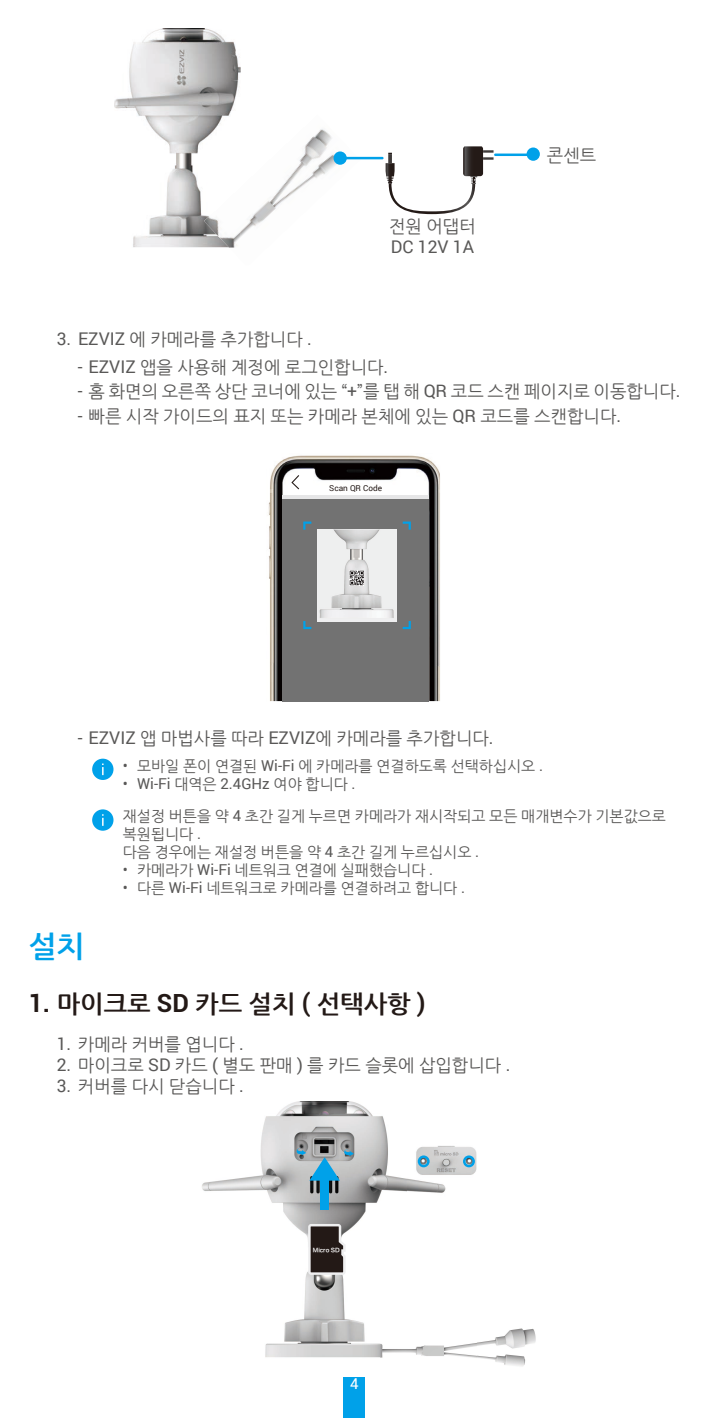
<style>
.page{position:relative;width:709px;height:1418px;background:#fff}
.page>*{position:absolute;margin:0;border:0;box-sizing:border-box;transform-origin:0 0}
.t1{font:700 30px "Nanum Gothic";color:#00a1e9}
.t2{font:700 25px "Nanum Gothic";color:#231916}
.t3{font:17.5px "Nanum Gothic";color:#595857}
.t4{font:17.5px/21px "Roboto";color:#595857}
.t5{font:15px/18px "Nanum Gothic";color:#595857}
.t6{font:15px "Roboto";color:#595857}
.t7{font:15px "Roboto";color:#fff}
.t8{font:8.25px "Roboto";color:#231916}
.t9{font:5.5px "FZLTCHJW GB1 0";color:#fff}
.s1{font-family:"Roboto"}
.s2{font-family:"Nanum Gothic"}
</style>
<div class="page">
<div style="left:344px;top:1376px;width:21px;height:41px;background:#00a1e9"></div>
<img style="left:229px;top:129px;width:131px;height:119px">
<img style="left:115px;top:28px;width:125px;height:219px">
<img style="left:204px;top:187px;width:36px;height:60px">
<div style="left:333px;top:151px;width:14px;height:14px;background:#00a1e9;border-radius:50%"></div>
<hr style="left:343px;top:157px;width:40px;height:2px;background:#00a1e9">
<div style="left:526px;top:147px;width:14px;height:14px;background:#00a1e9;border-radius:50%"></div>
<hr style="left:494px;top:153px;width:35px;height:3px;background:#00a1e9">
<svg style="left:385px;top:146px;width:108px;height:68px"></svg>
<img style="left:268px;top:455px;width:172px;height:246px">
<div style="left:283px;top:499px;width:146px;height:202px;background:#727272"></div>
<hr style="left:283px;top:495px;width:146px;height:4px;background:#e6e6e7">
<svg style="left:291px;top:475px;width:8px;height:14px"></svg>
<div style="left:317px;top:529px;width:80px;height:92px;background:#efeff0"></div>
<svg style="left:303px;top:521px;width:8px;height:8px"></svg>
<svg style="left:403px;top:521px;width:8px;height:8px"></svg>
<svg style="left:303px;top:621px;width:8px;height:8px"></svg>
<svg style="left:403px;top:621px;width:8px;height:8px"></svg>
<img style="left:319px;top:529px;width:75px;height:89px">
<img style="left:349px;top:570px;width:15px;height:15px">
<div style="left:92px;top:758px;width:21px;height:22px;background:#00a1e9;border-radius:50%"></div>
<svg style="left:102px;top:763px;width:2px;height:12px"></svg>
<div style="left:92px;top:809px;width:21px;height:21px;background:#00a1e9;border-radius:50%"></div>
<svg style="left:102px;top:814px;width:2px;height:11px"></svg>
<img style="left:380px;top:1328px;width:156px;height:38px">
<img style="left:202px;top:1101px;width:206px;height:256px">
<img style="left:408px;top:1146px;width:69px;height:47px">
<img style="left:380px;top:1326px;width:97px;height:31px">
<svg style="left:308px;top:1223px;width:37px;height:51px;background:#534b49"></svg>
<div style="left:320px;top:1180px;width:9px;height:29px;background:#00a1e9"></div>
<svg style="left:297px;top:1148px;width:57px;height:32px;background:#8aadbc"></svg>
<svg style="left:418px;top:1155px;width:11px;height:12px"></svg>
<svg style="left:463px;top:1155px;width:12px;height:12px"></svg>
<p class="t3" style="left:389px;top:218px;width:88px">전원 어댑터</p>
<p class="t4" style="left:391px;top:235px;width:85px">DC 12V 1A</p>
<p class="t4" style="left:415px;top:215px;width:71px;text-indent:-46px">Power Adapter<br>12V 1A</p>
<p class="t3" style="left:547px;top:147px;width:51px">콘센트</p>
<p class="t4" style="left:549px;top:143px;width:49px">Outlet</p>
<p class="t3" style="left:57px;top:331px;width:257px"><span class="s1">3. EZVIZ</span> 에 카메라를 추가합니다 <span class="s1">.</span></p>
<p class="t3" style="left:78px;top:359px;width:312px"><span class="s1">- EZVIZ</span> 앱을 사용해 계정에 로그인합니다<span class="s1">.</span></p>
<p class="t3" style="left:78px;top:383px;width:604px"><span class="s1">-</span> 홈 화면의 오른쪽 상단 코너에 있는 “<span class="s1">+</span>”를 탭 해 <span class="s1">QR</span> 코드 스캔 페이지로 이동합니다<span class="s1">.</span></p>
<p class="t3" style="left:78px;top:408px;width:544px"><span class="s1">-</span> 빠른 시작 가이드의 표지 또는 카메라 본체에 있는 <span class="s1">QR</span> 코드를 스캔합니다<span class="s1">.</span></p>
<p class="t8" style="left:329px;top:482px;width:54px">Scan QR Code</p>
<p class="t3" style="left:78px;top:730px;width:417px"><span class="s1">- EZVIZ</span> 앱 마법사를 따라 <span class="s1">EZVIZ</span>에 카메라를 추가합니다<span class="s1">.</span></p>
<p class="t5" style="left:123px;top:757px;width:422px"><span class="s1">•</span> 모바일 폰이 연결된 <span class="s1">Wi-Fi</span> 에 카메라를 연결하도록 선택하십시오 <span class="s1">.</span></p>
<p class="t6" style="left:123px;top:772px;width:234px">• Wi-Fi <span class="s2">대역은</span> 2.4GHz <span class="s2">여야 합니다</span> .</p>
<p class="t5" style="left:123px;top:808px;width:544px">재설정 버튼을 약 <span class="s1">4</span> 초간 길게 누르면 카메라가 재시작되고 모든 매개변수가 기본값으로 복원됩니다 <span class="s1">.<br></span>다음 경우에는 재설정 버튼을 약 <span class="s1">4</span> 초간 길게 누르십시오 <span class="s1">.</span></p>
<p class="t5" style="left:123px;top:862px;width:312px"><span class="s1">•</span> 카메라가 <span class="s1">Wi-Fi</span> 네트워크 연결에 실패했습니다 <span class="s1">.</span></p>
<p class="t5" style="left:123px;top:880px;width:344px"><span class="s1">•</span> 다른 <span class="s1">Wi-Fi</span> 네트워크로 카메라를 연결하려고 합니다 <span class="s1">.</span></p>
<h1 class="t1" style="left:28px;top:931px;width:58px">설치</h1>
<h2 class="t2" style="left:28px;top:992px;width:399px"><span class="s1">1.</span> 마이크로 <span class="s1">SD</span> 카드 설치 <span class="s1">(</span> 선택사항 <span class="s1">)</span></h2>
<p class="t3" style="left:57px;top:1036px;width:189px"><span class="s1">1.</span> 카메라 커버를 엽니다 <span class="s1">.</span></p>
<p class="t3" style="left:57px;top:1057px;width:455px"><span class="s1">2.</span> 마이크로 <span class="s1">SD</span> 카드 <span class="s1">(</span> 별도 판매 <span class="s1">)</span> 를 카드 슬롯에 삽입합니다 <span class="s1">.</span></p>
<p class="t3" style="left:57px;top:1078px;width:189px"><span class="s1">3.</span> 커버를 다시 닫습니다 <span class="s1">.</span></p>
<p class="t9" style="left:313px;top:1246px;width:29px">Micro SD</p>
<p class="t7" style="left:350px;top:1372px;width:10px">4</p>
</div>
